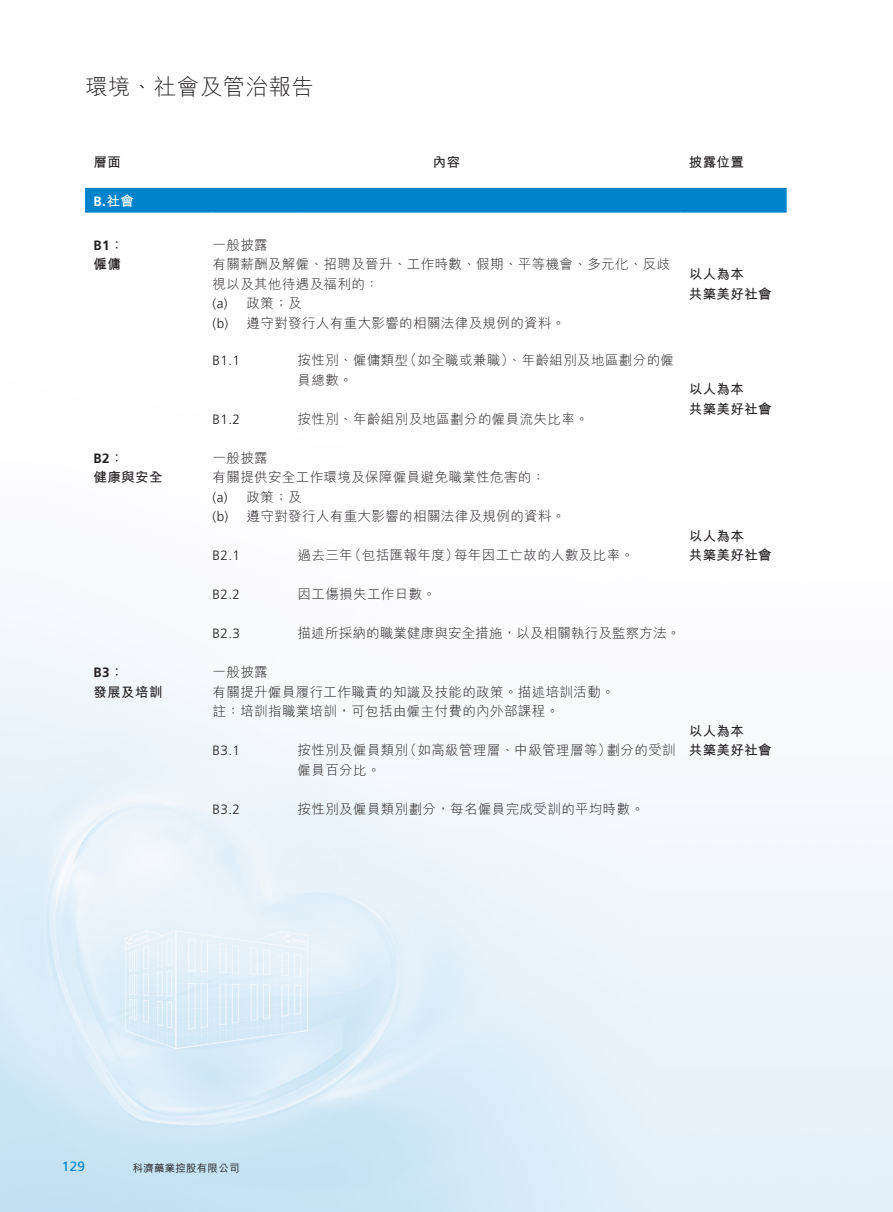
<style>
.page{position:relative;width:893px;height:1212px;background:#fff}
.page>*{position:absolute;margin:0;border:0;box-sizing:border-box;transform-origin:0 0}
.t1{font:300 22.5px "M Hei HK";letter-spacing:.02em;color:#231f20}
.t2{font:300 13.5px/19.5px "M Hei HK";letter-spacing:.03em;color:#231f20}
.t3{font:700 13.5px/19.5px "M Hei HK";letter-spacing:.03em;color:#231f20}
.t4{font:300 13.5px "Frutiger LT Std";letter-spacing:.03em;color:#231f20}
.t5{font:700 13.5px "Frutiger LT Std";color:#231f20}
.t6{font:700 13.5px "Frutiger LT Std";color:#fff}
.t7{font:13.5px "Frutiger LT Std";color:#0083ca}
.t8{font:500 10.5px "M Hei HK";letter-spacing:.02em;color:#231f20}
.s1{font-family:"M Hei HK"}
</style>
<div class="page">
<img style="left:0;top:187px;width:893px;height:1025px">
<div style="left:85px;top:188px;width:702px;height:23px;background:#0083ca"></div>
<hr style="left:85px;top:211px;width:128px;height:2px;background:#0083ca">
<hr style="left:213px;top:211px;width:85px;height:2px;background:#0083ca">
<hr style="left:298px;top:211px;width:382px;height:2px;background:#0083ca">
<hr style="left:680px;top:211px;width:107px;height:2px;background:#0083ca">
<h1 class="t1" style="left:85px;top:75px;width:231px">環境、社會及管治報告</h1>
<p class="t3" style="left:94px;top:151px;width:29px">層面</p>
<p class="t6" style="left:94px;top:193px;width:42px">B.<span class="s1">社會</span></p>
<p class="t5" style="left:94px;top:237px;width:32px">B1<span class="s1">：</span></p>
<p class="t3" style="left:94px;top:254px;width:29px">僱傭</p>
<p class="t3" style="left:433px;top:151px;width:29px">內容</p>
<p class="t3" style="left:689px;top:151px;width:57px">披露位置</p>
<p class="t2" style="left:213px;top:235px;width:57px">一般披露</p>
<p class="t2" style="left:213px;top:254px;width:459px">有關薪酬及解僱、招聘及晉升、工作時數、假期、平等機會、多元化、反歧</p>
<p class="t2" style="left:213px;top:274px;width:168px">視以及其他待遇及福利的：</p>
<p class="t2" style="left:247px;top:293px;width:57px">政策；及</p>
<p class="t4" style="left:213px;top:296px;width:17px">a( )</p>
<p class="t3" style="left:689px;top:263px;width:84px">以人為本<br>共築美好社會</p>
<p class="t4" style="left:213px;top:316px;width:17px">b( )</p>
<p class="t2" style="left:247px;top:313px;width:320px">遵守對發行人有重大影響的相關法律及規例的資料。</p>
<p class="t4" style="left:213px;top:353px;width:29px">B1.1</p>
<p class="t2" style="left:298px;top:350px;width:112px">按性別、僱傭類型</p>
<p class="t2" style="left:404px;top:350px;width:272px">（如全職或兼職）、年齡組別及地區劃分的僱</p>
<p class="t4" style="left:213px;top:411px;width:29px">B1.2</p>
<p class="t2" style="left:298px;top:370px;width:57px">員總數。</p>
<p class="t2" style="left:298px;top:409px;width:293px">按性別、年齡組別及地區劃分的僱員流失比率。</p>
<p class="t3" style="left:689px;top:379px;width:57px">以人為本</p>
<p class="t3" style="left:689px;top:398px;width:84px">共築美好社會</p>
<p class="t5" style="left:94px;top:450px;width:32px">B2<span class="s1">：</span></p>
<p class="t3" style="left:94px;top:466px;width:71px">健康與安全</p>
<p class="t2" style="left:213px;top:448px;width:57px">一般披露</p>
<p class="t2" style="left:213px;top:467px;width:334px">有關提供安全工作環境及保障僱員避免職業性危害的：</p>
<p class="t2" style="left:247px;top:487px;width:57px">政策；及</p>
<p class="t4" style="left:213px;top:489px;width:17px">a( )</p>
<p class="t4" style="left:213px;top:509px;width:17px">b( )</p>
<p class="t2" style="left:247px;top:506px;width:320px">遵守對發行人有重大影響的相關法律及規例的資料。</p>
<p class="t4" style="left:213px;top:548px;width:29px">B2.1</p>
<p class="t2" style="left:348px;top:545px;width:112px">（包括匯報年度）</p>
<p class="t2" style="left:454px;top:545px;width:182px">每年因工亡故的人數及比率。</p>
<p class="t2" style="left:298px;top:545px;width:57px">過去三年</p>
<p class="t3" style="left:689px;top:525px;width:84px">以人為本<br>共築美好社會</p>
<p class="t4" style="left:213px;top:587px;width:29px">B2.2</p>
<p class="t2" style="left:298px;top:584px;width:140px">因工傷損失工作日數。</p>
<p class="t4" style="left:213px;top:626px;width:29px">B2.3</p>
<p class="t2" style="left:298px;top:623px;width:384px">描述所採納的職業健康與安全措施，以及相關執行及監察方法。</p>
<p class="t5" style="left:94px;top:664px;width:32px">B3<span class="s1">：</span></p>
<p class="t3" style="left:94px;top:681px;width:71px">發展及培訓</p>
<p class="t2" style="left:213px;top:662px;width:404px">一般披露<br>有關提升僱員履行工作職責的知識及技能的政策。描述培訓活動。註：培訓指職業培訓，可包括由僱主付費的內外部課程。</p>
<p class="t4" style="left:213px;top:743px;width:29px">B3.1</p>
<p class="t2" style="left:404px;top:740px;width:209px">（如高級管理層、中級管理層等）</p>
<p class="t2" style="left:298px;top:740px;width:112px">按性別及僱員類別</p>
<p class="t2" style="left:607px;top:740px;width:71px">劃分的受訓</p>
<p class="t3" style="left:689px;top:720px;width:84px">以人為本<br>共築美好社會</p>
<p class="t4" style="left:213px;top:801px;width:29px">B3.2</p>
<p class="t2" style="left:298px;top:760px;width:84px">僱員百分比。</p>
<p class="t2" style="left:298px;top:799px;width:348px">按性別及僱員類別劃分，每名僱員完成受訓的平均時數。</p>
<p class="t7" style="left:62px;top:1159px;width:25px">129</p>
<p class="t8" style="left:133px;top:1160px;width:108px">科濟藥業控股有限公司</p>
</div>
